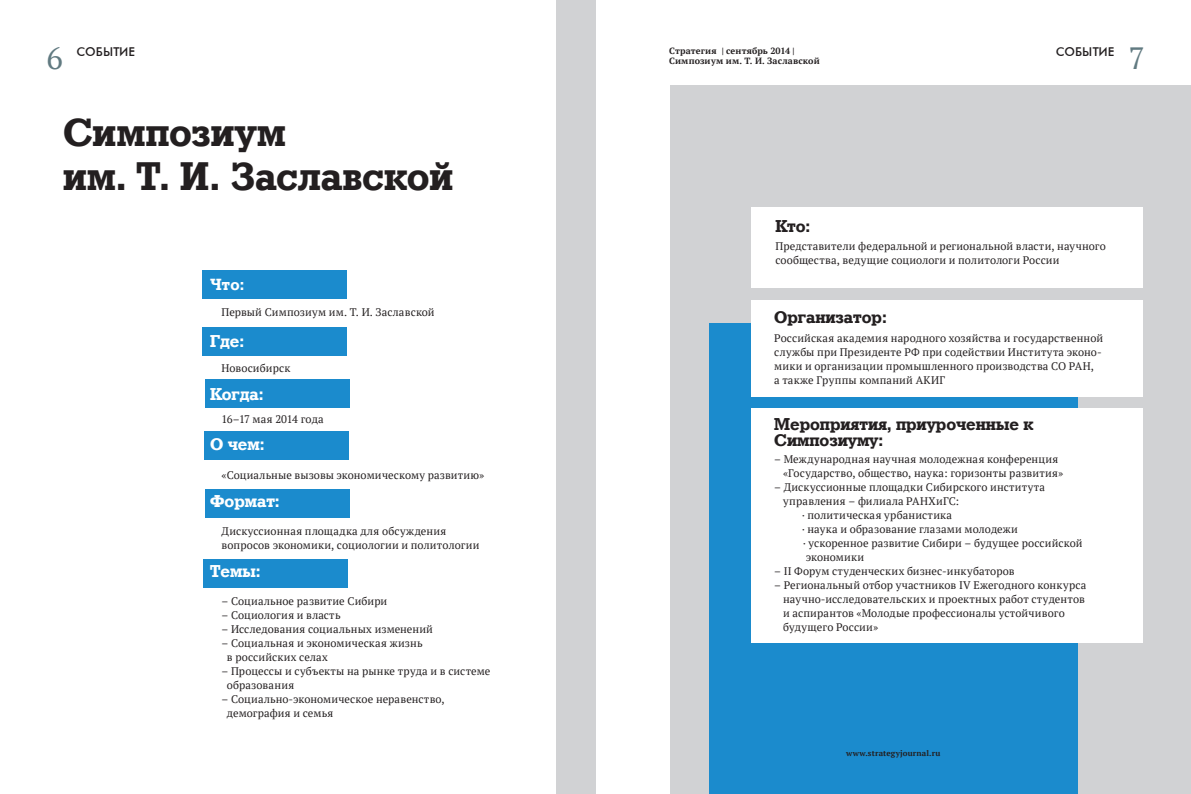
<style>
.page{position:relative;width:1191px;height:794px;background:#fff}
.page>*{position:absolute;margin:0;border:0;box-sizing:border-box;transform-origin:0 0}
.t1{font:700 39.5px/43.8px "Rodeo";color:#231f20}
.t2{font:30.7px "PT Serif";color:#617a81}
.t3{font:700 17px/16px "Rodeo";color:#231f20}
.t4{font:700 17px "Rodeo";color:#fff}
.t5{font:700 16px "Rodeo";color:#fff}
.t6{font:14px "Futura";color:#231f20}
.t7{font:11px/14px "PT Serif";letter-spacing:.015em;color:#231f20}
.t8{font:700 9px "PT Serif";letter-spacing:.015em;color:#231f20}
.t9{font:700 8px "PT Serif";letter-spacing:.025em;color:#231f20}
</style>
<div class="page">
<div style="left:670px;top:85px;width:521px;height:709px;background:#d1d2d4"></div>
<div style="left:709px;top:324px;width:368px;height:470px;background:#1b8bcd"></div>
<div style="left:202px;top:271px;width:145px;height:28px;background:#1b8bcd"></div>
<div style="left:202px;top:328px;width:145px;height:28px;background:#1b8bcd"></div>
<div style="left:205px;top:379px;width:145px;height:29px;background:#1b8bcd"></div>
<div style="left:204px;top:431px;width:145px;height:28px;background:#1b8bcd"></div>
<div style="left:205px;top:489px;width:145px;height:28px;background:#1b8bcd"></div>
<div style="left:203px;top:559px;width:145px;height:28px;background:#1b8bcd"></div>
<div style="left:751px;top:207px;width:392px;height:81px;background:#fff"></div>
<div style="left:751px;top:300px;width:392px;height:97px;background:#fff"></div>
<div style="left:751px;top:408px;width:392px;height:235px;background:#fff"></div>
<div style="left:556px;top:0;width:39px;height:794px;background:#d1d2d4"></div>
<p class="t6" style="left:76px;top:45px;width:60px">СОБЫТИЕ</p>
<p class="t6" style="left:1055px;top:45px;width:60px">СОБЫТИЕ</p>
<p class="t8" style="left:669px;top:45px;width:127px">Стратегия | сентябрь 2014 |</p>
<h2 class="t2" style="left:47px;top:38px;width:18px">6</h2>
<p class="t8" style="left:669px;top:55px;width:152px">Симпозиум им. Т. И. Заславской</p>
<h2 class="t2" style="left:1128px;top:38px;width:18px">7</h2>
<h1 class="t1" style="left:63px;top:111px;width:391px">Симпозиум<br>им. Т. И. Заславской</h1>
<h3 class="t5" style="left:210px;top:276px;width:36px">Что:</h3>
<p class="t7" style="left:221px;top:305px;width:215px">Первый Симпозиум им. Т. И. Заславской</p>
<h3 class="t4" style="left:210px;top:332px;width:36px">Где:</h3>
<h3 class="t4" style="left:210px;top:384px;width:55px">Когда:</h3>
<h3 class="t4" style="left:210px;top:435px;width:56px">О чем:</h3>
<p class="t7" style="left:221px;top:361px;width:70px">Новосибирск</p>
<p class="t7" style="left:221px;top:412px;width:104px">16–17 мая 2014 года</p>
<p class="t7" style="left:221px;top:467px;width:264px">«Социальные вызовы экономическому развитию»</p>
<h3 class="t4" style="left:210px;top:492px;width:71px">Формат:</h3>
<p class="t7" style="left:221px;top:524px;width:259px">Дискуссионная площадка для обсуждения вопросов экономики, социологии и политологии</p>
<h3 class="t4" style="left:210px;top:562px;width:52px">Темы:</h3>
<p class="t7" style="left:221px;top:593px;width:167px">– Социальное развитие Сибири</p>
<p class="t7" style="left:221px;top:607px;width:121px">– Социология и власть</p>
<p class="t7" style="left:221px;top:621px;width:213px">– Исследования социальных изменений</p>
<p class="t7" style="left:227px;top:635px;width:197px;text-indent:-5px">– Социальная и экономическая жизнь в российских селах</p>
<p class="t7" style="left:227px;top:663px;width:265px;text-indent:-5px">– Процессы и субъекты на рынке труда и в системе образования</p>
<p class="t7" style="left:227px;top:691px;width:219px;text-indent:-5px">– Социально-экономическое неравенство, демография и семья</p>
<h3 class="t3" style="left:775px;top:218px;width:36px">Кто:</h3>
<p class="t7" style="left:775px;top:238px;width:332px">Представители федеральной и региональной власти, научного сообщества, ведущие социологи и политологи России</p>
<h3 class="t3" style="left:774px;top:309px;width:114px">Организатор:</h3>
<p class="t7" style="left:774px;top:331px;width:330px">Российская академия народного хозяйства и государственной службы при Президенте РФ при содействии Института эконо&shy;мики и организации промышленного производства СО РАН,<br>а также Группы компаний АКИГ</p>
<h3 class="t3" style="left:774px;top:416px;width:261px">Мероприятия, приуроченные к<br>Симпозиуму:</h3>
<p class="t7" style="left:783px;top:451px;width:282px;text-indent:-9px">– Международная научная молодежная конференция «Государство, общество, наука: горизонты развития»</p>
<p class="t7" style="left:774px;top:479px;width:272px">– Дискуссионные площадки Сибирского института</p>
<p class="t7" style="left:783px;top:493px;width:178px">управления – филиала РАНХиГС:</p>
<p class="t7" style="left:802px;top:507px;width:151px">· политическая урбанистика</p>
<p class="t7" style="left:802px;top:521px;width:217px">· наука и образование глазами молодежи</p>
<p class="t7" style="left:803px;top:535px;width:281px">· ускоренное развитие Сибири – будущее российской</p>
<p class="t7" style="left:806px;top:549px;width:60px">экономики</p>
<p class="t7" style="left:774px;top:563px;width:242px">– II Форум студенческих бизнес-инкубаторов</p>
<p class="t7" style="left:783px;top:577px;width:305px;text-indent:-9px">– Региональный отбор участников IV Ежегодного конкурса научно-исследовательских и проектных работ студентов и аспирантов «Молодые профессионалы устойчивого будущего России»</p>
<p class="t9" style="left:846px;top:747px;width:96px">www.strategyjournal.ru</p>
</div>
